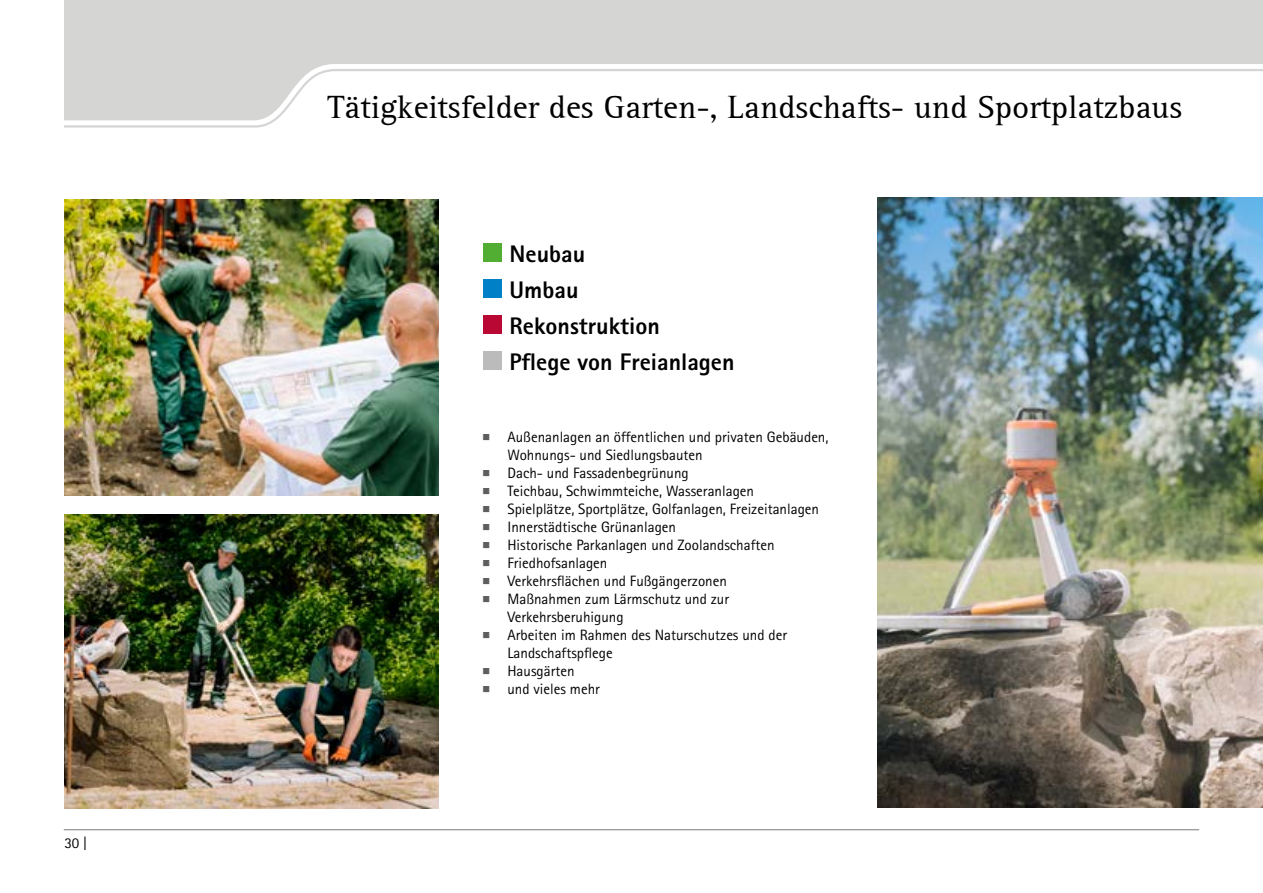
<style>
.page{position:relative;width:1263px;height:893px;background:#fff}
.page>*{position:absolute;margin:0;border:0;box-sizing:border-box;transform-origin:0 0}
.t1{font:33px "Rotis Serif";color:#000}
.t2{font:800 24px/36px "Rotis Sans Serif";color:#000}
.t3{font:15px/18px "Rotis Sans Serif";color:#000}
.s1{font-family:"Source Sans Pro";font-weight:300;color:#5f5e5e}
</style>
<div class="page">
<hr style="left:64px;top:829px;width:1135px;height:1px;background:#7c7b7b">
<div style="left:64px;top:0;width:1199px;height:68px;background:#d5d5d4"></div>
<svg style="left:64px;top:68px;width:1199px;height:60px"></svg>
<img style="left:878px;top:198px;width:385px;height:610px">
<img style="left:64px;top:200px;width:375px;height:296px">
<img style="left:64px;top:515px;width:375px;height:293px">
<div style="left:483px;top:244px;width:18px;height:18px;background:#52ae32"></div>
<div style="left:483px;top:280px;width:18px;height:18px;background:#0081c7"></div>
<div style="left:483px;top:316px;width:18px;height:18px;background:#b90833"></div>
<div style="left:483px;top:352px;width:18px;height:18px;background:#bbb"></div>
<p class="t3" style="left:64px;top:834px;width:24px">30 |</p>
<h1 class="t1" style="left:327px;top:88px;width:856px">Tätigkeitsfelder des Garten-, Landschafts- und Sportplatzbaus</h1>
<h2 class="t2" style="left:510px;top:235px;width:226px">Neubau<br>Umbau<br>Rekonstruktion<br>Pflege von Freianlagen</h2>
<p class="t3" style="left:507px;top:428px;width:323px;text-indent:-26px"><span class="s1">■</span> Außenanlagen an öffentlichen und privaten Gebäuden,<br>Wohnungs- und Siedlungsbauten</p>
<p class="t3" style="left:482px;top:464px;width:208px"><span class="s1">■</span> Dach- und Fassadenbegrünung</p>
<p class="t3" style="left:482px;top:482px;width:274px"><span class="s1">■</span> Teichbau, Schwimmteiche, Wasseranlagen</p>
<p class="t3" style="left:482px;top:500px;width:339px"><span class="s1">■</span> Spielplätze, Sportplätze, Golfanlagen, Freizeitanlagen</p>
<p class="t3" style="left:482px;top:518px;width:196px"><span class="s1">■</span> Innerstädtische Grünanlagen</p>
<p class="t3" style="left:482px;top:536px;width:294px"><span class="s1">■</span> Historische Parkanlagen und Zoolandschaften</p>
<p class="t3" style="left:482px;top:554px;width:127px"><span class="s1">■</span> Friedhofsanlagen</p>
<p class="t3" style="left:482px;top:572px;width:246px"><span class="s1">■</span> Verkehrsflächen und Fußgängerzonen</p>
<p class="t3" style="left:507px;top:590px;width:223px;text-indent:-26px"><span class="s1">■</span> Maßnahmen zum Lärmschutz und zur<br>Verkehrsberuhigung</p>
<p class="t3" style="left:507px;top:626px;width:281px;text-indent:-26px"><span class="s1">■</span> Arbeiten im Rahmen des Naturschutzes und der<br>Landschaftspflege</p>
<p class="t3" style="left:482px;top:662px;width:94px"><span class="s1">■</span> Hausgärten</p>
<p class="t3" style="left:482px;top:680px;width:119px"><span class="s1">■</span> und vieles mehr</p>
</div>
